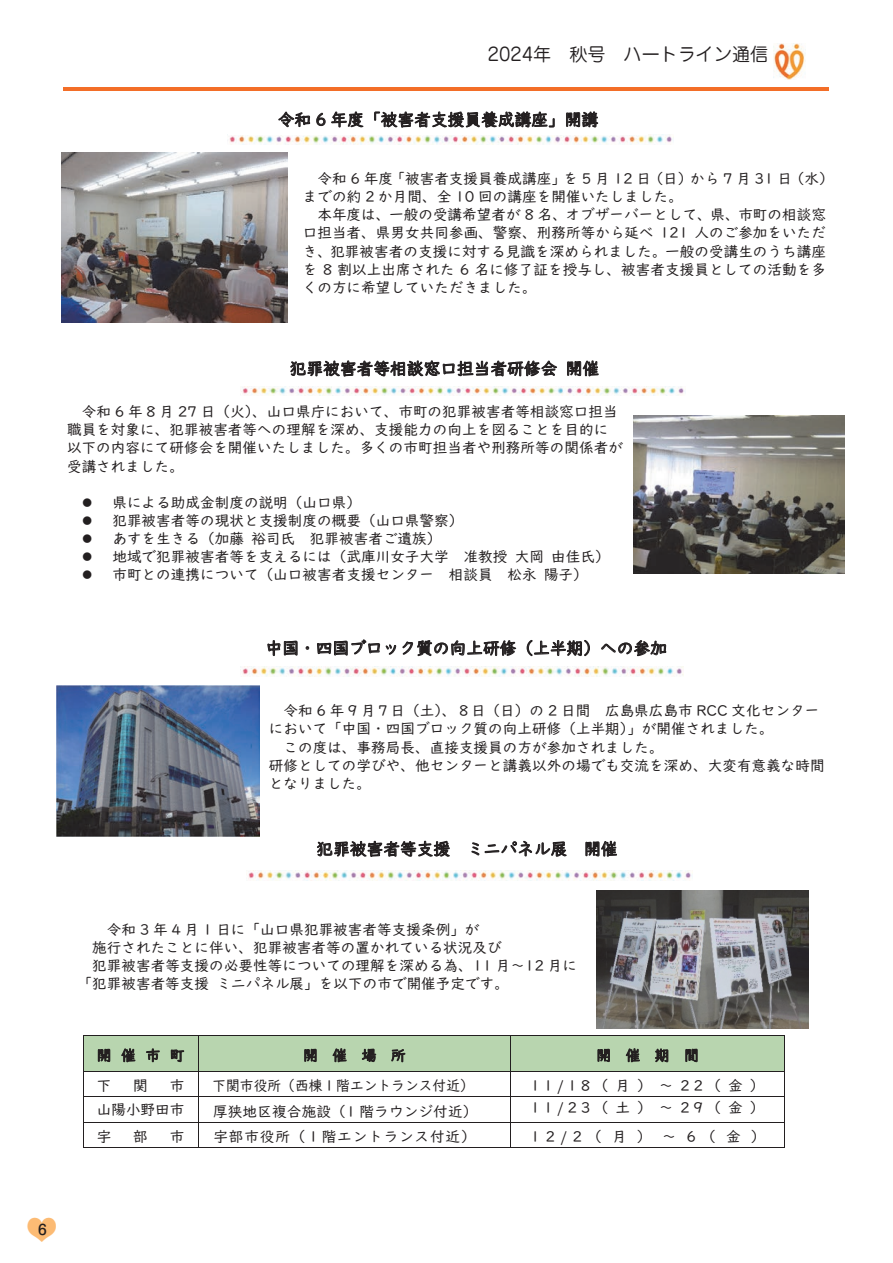
<style>
.page{position:relative;width:893px;height:1263px;background:#fff}
.page>*{position:absolute;margin:0;border:0;box-sizing:border-box;transform-origin:0 0}
.t1{font:700 36.15px "Red Alice Min 2";color:#fcbb74}
.t2{font:18px "Jun 201 Pro";color:#231f20}
.t3{font:16.8px "UD Digi Kyokasho NP R";color:#231f20}
.t4{font:14.7px/18.1px "UD Digi Kyokasho NP R";color:#231f20}
.t5{font:14.7px "UD Digi Kyokasho NP R";color:#231f20;scale:.94 1}
.t6{font:14.7px "UD Digi Kyokasho NP R";letter-spacing:.06em;color:#231f20}
.t7{font:500 13.8px "Shin M Go Pro";color:#231f20}
</style>
<div class="page">
<div style="left:84px;top:1036px;width:114px;height:35px;background:#b8d5af"></div>
<svg style="left:98px;top:1048px;width:12px;height:14px"></svg>
<svg style="left:121px;top:1048px;width:14px;height:14px"></svg>
<svg style="left:146px;top:1048px;width:14px;height:14px"></svg>
<svg style="left:171px;top:1050px;width:13px;height:13px"></svg>
<div style="left:198px;top:1036px;width:312px;height:35px;background:#b8d5af"></div>
<svg style="left:304px;top:1048px;width:12px;height:14px"></svg>
<svg style="left:333px;top:1048px;width:13px;height:14px"></svg>
<svg style="left:362px;top:1048px;width:14px;height:15px"></svg>
<svg style="left:391px;top:1049px;width:14px;height:13px"></svg>
<div style="left:511px;top:1036px;width:273px;height:35px;background:#b8d5af"></div>
<svg style="left:598px;top:1048px;width:12px;height:14px"></svg>
<svg style="left:626px;top:1048px;width:14px;height:14px"></svg>
<svg style="left:655px;top:1048px;width:13px;height:14px"></svg>
<svg style="left:686px;top:1048px;width:12px;height:15px"></svg>
<hr style="left:83px;top:1035px;width:702px;height:1px;background:#231f20">
<hr style="left:83px;top:1036px;width:1px;height:35px;background:#231f20">
<hr style="left:198px;top:1036px;width:1px;height:35px;background:#231f20">
<hr style="left:510px;top:1036px;width:1px;height:35px;background:#231f20">
<hr style="left:784px;top:1036px;width:1px;height:35px;background:#231f20">
<hr style="left:83px;top:1071px;width:702px;height:1px;background:#231f20">
<hr style="left:83px;top:1096px;width:702px;height:1px;background:#231f20">
<hr style="left:83px;top:1122px;width:702px;height:1px;background:#231f20">
<svg style="left:83px;top:1072px;width:1px;height:75px"></svg>
<hr style="left:83px;top:1147px;width:115px;height:1px;background:#231f20">
<svg style="left:198px;top:1072px;width:1px;height:75px"></svg>
<hr style="left:198px;top:1147px;width:312px;height:1px;background:#231f20">
<svg style="left:510px;top:1072px;width:1px;height:75px"></svg>
<hr style="left:511px;top:1147px;width:273px;height:1px;background:#231f20">
<svg style="left:784px;top:1072px;width:1px;height:76px"></svg>
<svg style="left:268px;top:640px;width:29px;height:16px"></svg>
<svg style="left:306px;top:646px;width:3px;height:4px"></svg>
<svg style="left:317px;top:639px;width:63px;height:17px"></svg>
<svg style="left:386px;top:645px;width:10px;height:10px"></svg>
<svg style="left:403px;top:640px;width:113px;height:37px"></svg>
<svg style="left:527px;top:640px;width:63px;height:16px"></svg>
<svg style="left:601px;top:640px;width:65px;height:17px"></svg>
<svg style="left:290px;top:360px;width:267px;height:27px"></svg>
<svg style="left:567px;top:360px;width:32px;height:17px"></svg>
<svg style="left:317px;top:840px;width:133px;height:17px"></svg>
<svg style="left:472px;top:842px;width:7px;height:13px"></svg>
<svg style="left:485px;top:840px;width:81px;height:17px"></svg>
<svg style="left:586px;top:840px;width:31px;height:17px"></svg>
<img style="left:229px;top:135px;width:445px;height:9px">
<svg style="left:278px;top:112px;width:32px;height:24px"></svg>
<svg style="left:316px;top:113px;width:9px;height:13px"></svg>
<svg style="left:331px;top:111px;width:32px;height:17px"></svg>
<svg style="left:374px;top:111px;width:181px;height:17px"></svg>
<svg style="left:566px;top:111px;width:32px;height:26px"></svg>
<img style="left:596px;top:890px;width:212px;height:138px">
<img style="left:240px;top:387px;width:446px;height:9px">
<img style="left:242px;top:667px;width:441px;height:9px">
<img style="left:248px;top:871px;width:443px;height:9px">
<img style="left:62px;top:153px;width:226px;height:169px">
<img style="left:634px;top:415px;width:210px;height:158px">
<img style="left:56px;top:686px;width:204px;height:151px">
<hr style="left:64px;top:87px;width:765px;height:4px;background:#f36e28">
<img style="left:773px;top:44px;width:32px;height:36px">
<p class="t2" style="left:488px;top:40px;width:282px">2024年　秋号　ハートライン通信</p>
<p class="t3" style="left:278px;top:110px;width:322px">令和 6 年度「被害者支援員養成講座」開講</p>
<p class="t4" style="left:303px;top:170px;width:532px;text-indent:15px">令和 6 年度「被害者支援員養成講座」を 5 月 12 日（日）から 7 月 31 日（水）までの約 2 か月間、全 10 回の講座を開催いたしました。</p>
<p class="t4" style="left:303px;top:206px;width:525px;text-align:justify;text-indent:15px">本年度は、一般の受講希望者が 8 名、オブザーバーとして、県、市町の相談窓口担当者、県男女共同参画、警察、刑務所等から延べ 121 人のご参加をいただき、犯罪被害者の支援に対する見識を深められました。一般の受講生のうち講座を 8 割以上出席された 6 名に修了証を授与し、被害者支援員としての活動を多くの方に希望していただきました。</p>
<p class="t3" style="left:290px;top:359px;width:311px">犯罪被害者等相談窓口担当者研修会開催</p>
<p class="t4" style="left:67px;top:403px;width:557px;text-indent:15px">令和 6 年 8 月 27 日（火）、山口県庁において、市町の犯罪被害者等相談窓口担当職員を対象に、犯罪被害者等への理解を深め、支援能力の向上を図ることを目的に以下の内容にて研修会を開催いたしました。多くの市町担当者や刑務所等の関係者が受講されました。</p>
<p class="t4" style="left:82px;top:493px;width:281px">● 県による助成金制度の説明（山口県）</p>
<p class="t4" style="left:82px;top:511px;width:383px">● 犯罪被害者等の現状と支援制度の概要（山口県警察）</p>
<p class="t4" style="left:82px;top:530px;width:361px">● あすを生きる（加藤 裕司氏 犯罪被害者ご遺族）</p>
<p class="t4" style="left:82px;top:548px;width:530px">● 地域で犯罪被害者等を支えるには（武庫川女子大学 准教授 大岡 由佳氏）</p>
<p class="t4" style="left:82px;top:566px;width:508px">● 市町との連携について（山口被害者支援センター 相談員 松永 陽子）</p>
<p class="t3" style="left:266px;top:638px;width:403px">中国・四国ブロック質の向上研修（上半期）への参加</p>
<p class="t4" style="left:283px;top:702px;width:537px">令和 6 年 9 月７日（土）、８日（日）の 2 日間 広島県広島市 RCC 文化センター</p>
<p class="t4" style="left:269px;top:720px;width:506px">において「中国・四国ブロック質の向上研修（上半期）」が開催されました。</p>
<p class="t4" style="left:283px;top:738px;width:382px">この度は、事務局長、直接支援員の方が参加されました。</p>
<p class="t4" style="left:269px;top:756px;width:557px">研修としての学びや、他センターと講義以外の場でも交流を深め、大変有意義な時間</p>
<p class="t4" style="left:269px;top:774px;width:104px">となりました。</p>
<p class="t3" style="left:316px;top:839px;width:303px">犯罪被害者等支援 ミニパネル展 開催</p>
<p class="t4" style="left:107px;top:920px;width:374px">令和 3 年 4 月 1 日に「山口県犯罪被害者等支援条例」が</p>
<p class="t4" style="left:92px;top:938px;width:411px">施行されたことに伴い、犯罪被害者等の置かれている状況及び</p>
<p class="t4" style="left:92px;top:956px;width:487px">犯罪被害者等支援の必要性等についての理解を深める為、11 月～12 月に</p>
<p class="t4" style="left:78px;top:975px;width:433px">「犯罪被害者等支援 ミニパネル展」を以下の市で開催予定です。</p>
<p class="t4" style="left:97px;top:1046px;width:89px">開催市町</p>
<p class="t4" style="left:303px;top:1046px;width:104px">開催場所</p>
<p class="t4" style="left:596px;top:1046px;width:104px">開催期間</p>
<p class="t4" style="left:97px;top:1076px;width:16px">下</p>
<p class="t4" style="left:133px;top:1076px;width:16px">関</p>
<p class="t4" style="left:170px;top:1076px;width:16px">市</p>
<p class="t5" style="left:212px;top:1077px;width:279px">下関市役所（西棟１階エントランス付近）</p>
<p class="t4" style="left:530px;top:1076px;width:235px">11/18（月）～ 22（金）</p>
<p class="t4" style="left:97px;top:1101px;width:89px">山陽小野田市</p>
<p class="t4" style="left:213px;top:1102px;width:266px">厚狭地区複合施設（1 階ラウンジ付近）</p>
<p class="t4" style="left:530px;top:1099px;width:235px">11/23（土）～ 29（金）</p>
<p class="t4" style="left:97px;top:1127px;width:16px">宇</p>
<p class="t4" style="left:133px;top:1127px;width:16px">部</p>
<p class="t4" style="left:170px;top:1127px;width:16px">市</p>
<p class="t6" style="left:213px;top:1128px;width:264px">宇部市役所（１階エントランス付近）</p>
<p class="t4" style="left:531px;top:1127px;width:236px">12/2（月）～6（金）</p>
<h1 class="t1" style="left:24px;top:1208px;width:38px">♥</h1>
<p class="t7" style="left:38px;top:1218px;width:10px">6</p>
</div>
